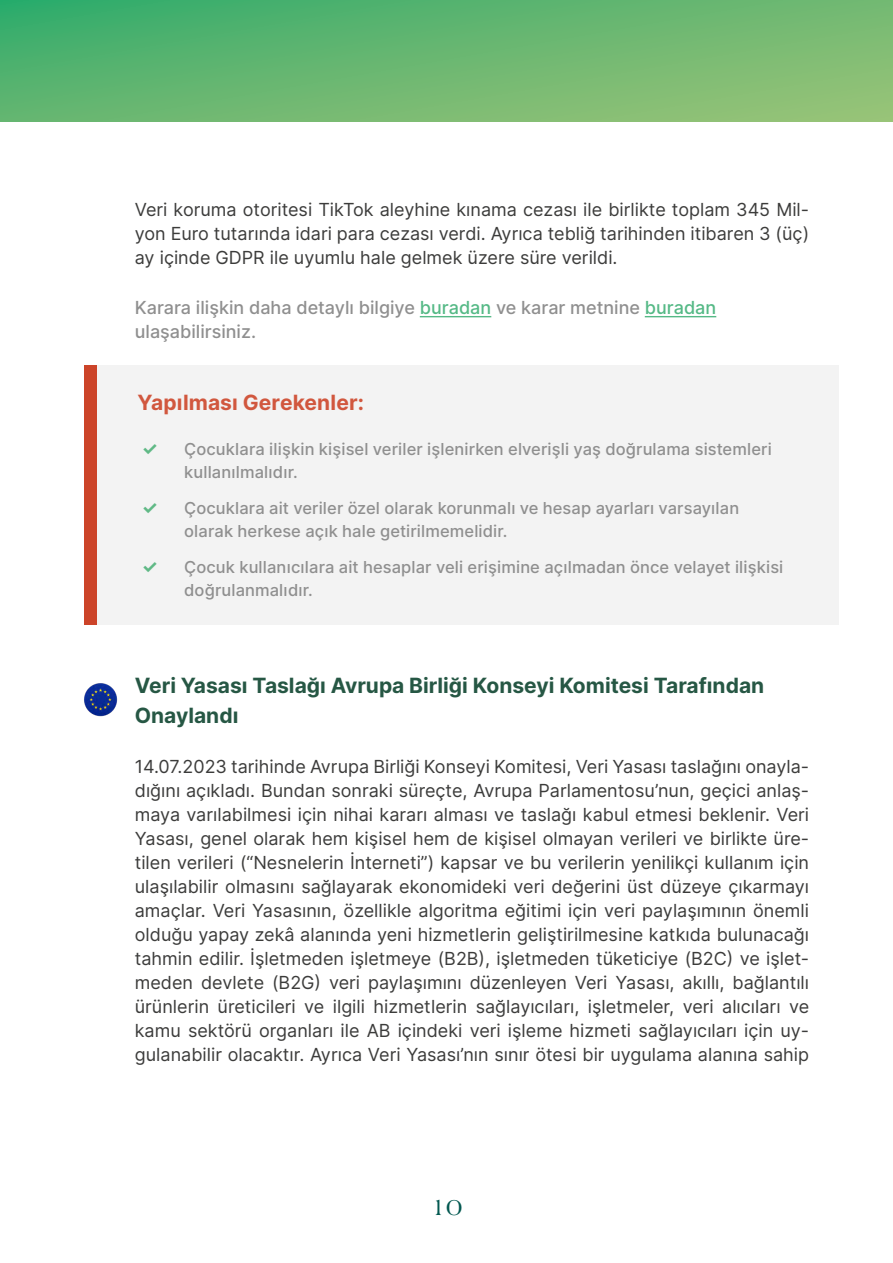
<style>
.page{position:relative;width:893px;height:1263px;background:#fff}
.page>*{position:absolute;margin:0;border:0;box-sizing:border-box;transform-origin:0 0}
.t1{font:24px "Americana Std FUHA Regular";color:#025850}
.t2{font:700 21px/30px "Inter";color:#265744}
.t3{font:700 21px "Inter";letter-spacing:.005em;color:#d1573e}
.t4{font:18px/24px "Inter";color:#3c3c3b;text-align:justify}
.t5{font:500 18px/24px "Inter";color:#8f8f8f}
.t6{font:500 16.5px/23.2px "Inter";letter-spacing:.005em;color:#8f8f8f}
.s1{color:#55b986}
.s2{font-weight:700;font-size:18px;color:#60b986}
</style>
<div class="page">
<svg style="left:0;top:0;width:893px;height:121px;background:#69b771"></svg>
<hr style="left:420px;top:316px;width:71px;height:1px;background:#55b986">
<hr style="left:645px;top:316px;width:71px;height:1px;background:#55b986">
<div style="left:97px;top:365px;width:742px;height:259px;background:#f3f3f3"></div>
<div style="left:84px;top:365px;width:13px;height:259px;background:#cc4429"></div>
<img style="left:84px;top:683px;width:33px;height:33px">
<p class="t4" style="left:135px;top:197px;width:676px">Veri koruma otoritesi TikTok aleyhine kınama cezası ile birlikte toplam 345 Mil&shy;yon Euro tutarında idari para cezası verdi. Ayrıca tebliğ tarihinden itibaren 3 (üç) ay içinde GDPR ile uyumlu hale gelmek üzere süre verildi.</p>
<p class="t5" style="left:135px;top:295px;width:583px">Karara ilişkin daha detaylı bilgiye <span class="s1">buradan</span> ve karar metnine <span class="s1">buradan </span>ulaşabilirsiniz.</p>
<p class="t3" style="left:137px;top:387px;width:228px">Yapılması Gerekenler:</p>
<p class="t6" style="left:184px;top:437px;width:589px;text-indent:-43px"><span class="s2">✓</span> Çocuklara ilişkin kişisel veriler işlenirken elverişli yaş doğrulama sistemleri kullanılmalıdır.</p>
<p class="t6" style="left:184px;top:496px;width:556px;text-indent:-43px"><span class="s2">✓</span> Çocuklara ait veriler özel olarak korunmalı ve hesap ayarları varsayılan olarak herkese açık hale getirilmemelidir.</p>
<p class="t6" style="left:184px;top:555px;width:601px;text-indent:-43px"><span class="s2">✓</span> Çocuk kullanıcılara ait hesaplar veli erişimine açılmadan önce velayet ilişkisi doğrulanmalıdır.</p>
<p class="t2" style="left:135px;top:670px;width:631px">Veri Yasası Taslağı Avrupa Birliği Konseyi Komitesi Tarafından<br>Onaylandı</p>
<p class="t4" style="left:135px;top:754px;width:676px">14.07.2023 tarihinde Avrupa Birliği Konseyi Komitesi, Veri Yasası taslağını onayla&shy;dığını açıkladı. Bundan sonraki süreçte, Avrupa Parlamentosu’nun, geçici anlaş&shy;maya varılabilmesi için nihai kararı alması ve taslağı kabul etmesi beklenir. Veri Yasası, genel olarak hem kişisel hem de kişisel olmayan verileri ve birlikte üre&shy;tilen verileri (“Nesnelerin İnterneti”) kapsar ve bu verilerin yenilikçi kullanım için ulaşılabilir olmasını sağlayarak ekonomideki veri değerini üst düzeye çıkarmayı amaçlar. Veri Yasasının, özellikle algoritma eğitimi için veri paylaşımının önemli olduğu yapay zekâ alanında yeni hizmetlerin geliştirilmesine katkıda bulunacağı tahmin edilir. İşletmeden işletmeye (B2B), işletmeden tüketiciye (B2C) ve işlet&shy;meden devlete (B2G) veri paylaşımını düzenleyen Veri Yasası, akıllı, bağlantılı ürünlerin üreticileri ve ilgili hizmetlerin sağlayıcıları, işletmeler, veri alıcıları ve kamu sektörü organları ile AB içindeki veri işleme hizmeti sağlayıcıları için uy&shy;gulanabilir olacaktır. Ayrıca Veri Yasası’nın sınır ötesi bir uygulama alanına sahip</p>
<h1 class="t1" style="left:431px;top:1191px;width:33px">10</h1>
</div>
